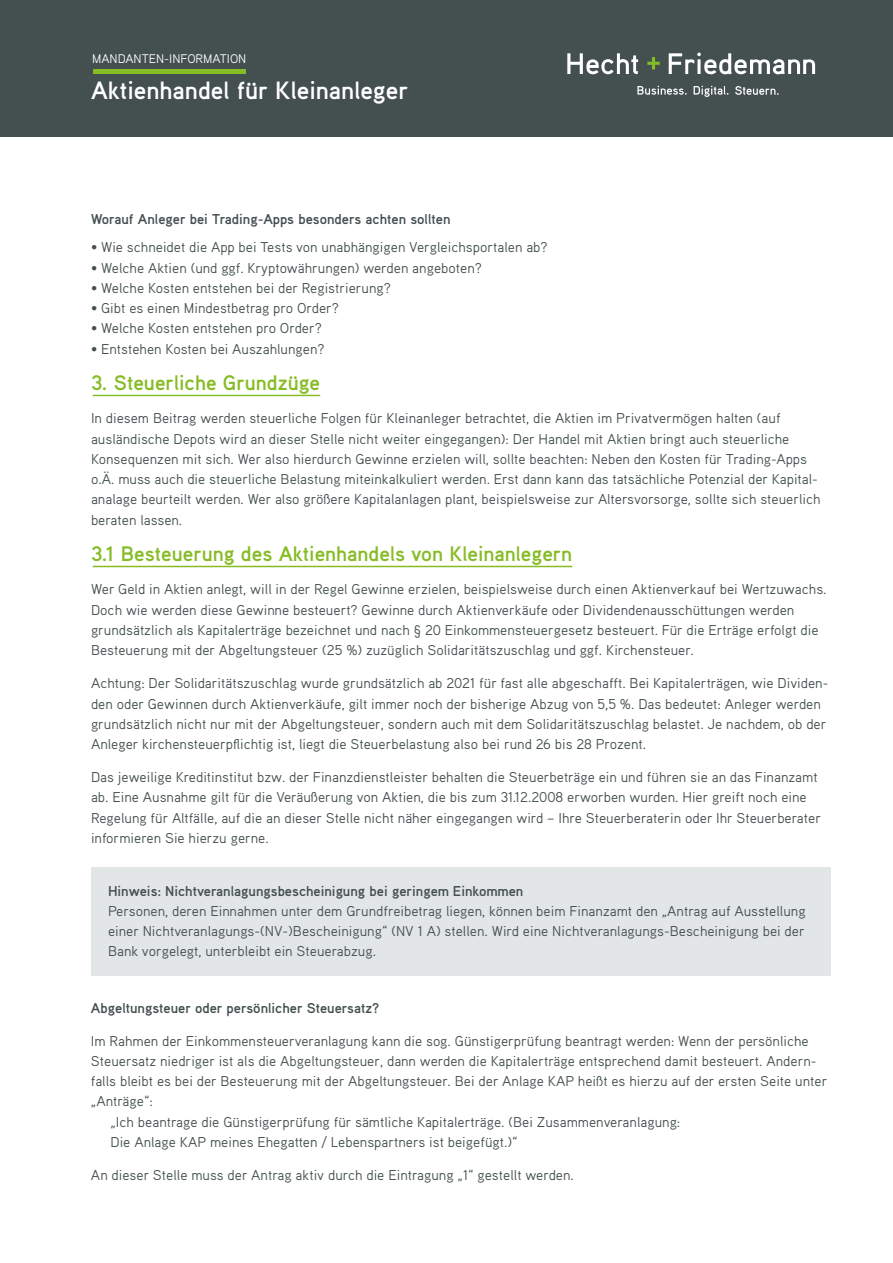
<style>
.page{position:relative;width:893px;height:1263px;background:#fff}
.page>*{position:absolute;margin:0;border:0;box-sizing:border-box;transform-origin:0 0}
.t1{font:700 25.05px "Aaux Pro OT";color:#fff}
.t2{font:700 21px "Aaux Pro OT";color:#86bc25}
.t3{font:14.25px/20.2px "Aaux Pro OT";color:#444f50}
.t4{font:700 14.25px "Aaux Pro OT";color:#444f50}
.t5{font:12.45px "Aaux Pro OT";color:#fff}
</style>
<div class="page">
<div style="left:0;top:0;width:893px;height:136px;background:#444f50"></div>
<svg style="left:567px;top:53px;width:71px;height:21px"></svg>
<svg style="left:669px;top:53px;width:146px;height:21px"></svg>
<svg style="left:647px;top:57px;width:13px;height:12px"></svg>
<svg style="left:637px;top:86px;width:50px;height:9px"></svg>
<svg style="left:694px;top:86px;width:34px;height:11px"></svg>
<svg style="left:735px;top:86px;width:44px;height:9px"></svg>
<hr style="left:93px;top:70px;width:153px;height:4px;background:#86bc25">
<hr style="left:93px;top:395px;width:227px;height:1px;background:#86bc25">
<hr style="left:93px;top:566px;width:479px;height:1px;background:#86bc25">
<div style="left:91px;top:867px;width:740px;height:109px;background:#e2e6e7"></div>
<p class="t5" style="left:92px;top:51px;width:156px">MANDANTEN-INFORMATION</p>
<h1 class="t1" style="left:91px;top:74px;width:319px">Aktienhandel für Kleinanleger</h1>
<p class="t4" style="left:91px;top:210px;width:361px">Worauf Anleger bei Trading-Apps besonders achten sollten</p>
<p class="t3" style="left:91px;top:237px;width:458px">• Wie schneidet die App bei Tests von unabhängigen Vergleichsportalen ab?</p>
<p class="t3" style="left:91px;top:257px;width:392px">• Welche Aktien (und ggf. Kryptowährungen) werden angeboten?</p>
<p class="t3" style="left:91px;top:277px;width:301px">• Welche Kosten entstehen bei der Registrierung?</p>
<p class="t3" style="left:91px;top:298px;width:249px">• Gibt es einen Mindestbetrag pro Order?</p>
<p class="t3" style="left:91px;top:318px;width:232px">• Welche Kosten entstehen pro Order?</p>
<p class="t3" style="left:91px;top:338px;width:235px">• Entstehen Kosten bei Auszahlungen?</p>
<h2 class="t2" style="left:91px;top:370px;width:231px">3. Steuerliche Grundzüge</h2>
<p class="t3" style="left:91px;top:408px;width:731px">In diesem Beitrag werden steuerliche Folgen für Kleinanleger betrachtet, die Aktien im Privatvermögen halten (auf ausländische Depots wird an dieser Stelle nicht weiter eingegangen): Der Handel mit Aktien bringt auch steuerliche Konsequenzen mit sich. Wer also hierdurch Gewinne erzielen will, sollte beachten: Neben den Kosten für Trading-Apps o.Ä. muss auch die steuerliche Belastung miteinkalkuliert werden. Erst dann kann das tatsächliche Potenzial der Kapital&shy;analage beurteilt werden. Wer also größere Kapitalanlagen plant, beispielsweise zur Altersvorsorge, sollte sich steuerlich beraten lassen.</p>
<h2 class="t2" style="left:91px;top:541px;width:483px">3.1 Besteuerung des Aktienhandels von Kleinanlegern</h2>
<p class="t3" style="left:91px;top:579px;width:737px">Wer Geld in Aktien anlegt, will in der Regel Gewinne erzielen, beispielsweise durch einen Aktienverkauf bei Wertzuwachs.<br>Doch wie werden diese Gewinne besteuert? Gewinne durch Aktienverkäufe oder Dividendenausschüttungen werden grundsätzlich als Kapitalerträge bezeichnet und nach § 20 Einkommensteuergesetz besteuert. Für die Erträge erfolgt die Besteuerung mit der Abgeltungsteuer (25 %) zuzüglich Solidaritätszuschlag und ggf. Kirchensteuer.</p>
<p class="t3" style="left:91px;top:673px;width:739px">Achtung: Der Solidaritätszuschlag wurde grundsätzlich ab 2021 für fast alle abgeschafft. Bei Kapitalerträgen, wie Dividen&shy;den oder Gewinnen durch Aktienverkäufe, gilt immer noch der bisherige Abzug von 5,5 %. Das bedeutet: Anleger werden grundsätzlich nicht nur mit der Abgeltungsteuer, sondern auch mit dem Solidaritätszuschlag belastet. Je nachdem, ob der Anleger kirchensteuerpflichtig ist, liegt die Steuerbelastung also bei rund 26 bis 28 Prozent.</p>
<p class="t3" style="left:91px;top:766px;width:731px">Das jeweilige Kreditinstitut bzw. der Finanzdienstleister behalten die Steuerbeträge ein und führen sie an das Finanzamt ab. Eine Ausnahme gilt für die Veräußerung von Aktien, die bis zum 31.12.2008 erworben wurden. Hier greift noch eine Regelung für Altfälle, auf die an dieser Stelle nicht näher eingegangen wird – Ihre Steuerberaterin oder Ihr Steuerberater informieren Sie hierzu gerne.</p>
<p class="t4" style="left:108px;top:881px;width:417px">Hinweis: Nichtveranlagungsbescheinigung bei geringem Einkommen</p>
<p class="t3" style="left:108px;top:900px;width:699px;text-align:justify">Personen, deren Einnahmen unter dem Grundfreibetrag liegen, können beim Finanzamt den „Antrag auf Ausstellung einer Nichtveranlagungs-(NV-)Bescheinigung“ (NV 1 A) stellen. Wird eine Nichtveranlagungs-Bescheinigung bei der Bank vorgelegt, unterbleibt ein Steuerabzug.</p>
<p class="t4" style="left:91px;top:998px;width:290px">Abgeltungsteuer oder persönlicher Steuersatz?</p>
<p class="t3" style="left:91px;top:1030px;width:719px">Im Rahmen der Einkommensteuerveranlagung kann die sog. Günstigerprüfung beantragt werden: Wenn der persönliche</p>
<p class="t3" style="left:91px;top:1050px;width:727px">Steuersatz niedriger ist als die Abgeltungsteuer, dann werden die Kapitalerträge entsprechend damit besteuert. Andern-</p>
<p class="t3" style="left:91px;top:1070px;width:738px">falls bleibt es bei der Besteuerung mit der Abgeltungsteuer. Bei der Anlage KAP heißt es hierzu auf der ersten Seite unter</p>
<p class="t3" style="left:91px;top:1091px;width:63px">„Anträge“:</p>
<p class="t3" style="left:110px;top:1111px;width:571px">„Ich beantrage die Günstigerprüfung für sämtliche Kapitalerträge. (Bei Zusammenveranlagung:</p>
<p class="t3" style="left:110px;top:1131px;width:409px">Die Anlage KAP meines Ehegatten / Lebenspartners ist beigefügt.)“</p>
<p class="t3" style="left:91px;top:1164px;width:484px">An dieser Stelle muss der Antrag aktiv durch die Eintragung „1“ gestellt werden.</p>
</div>
